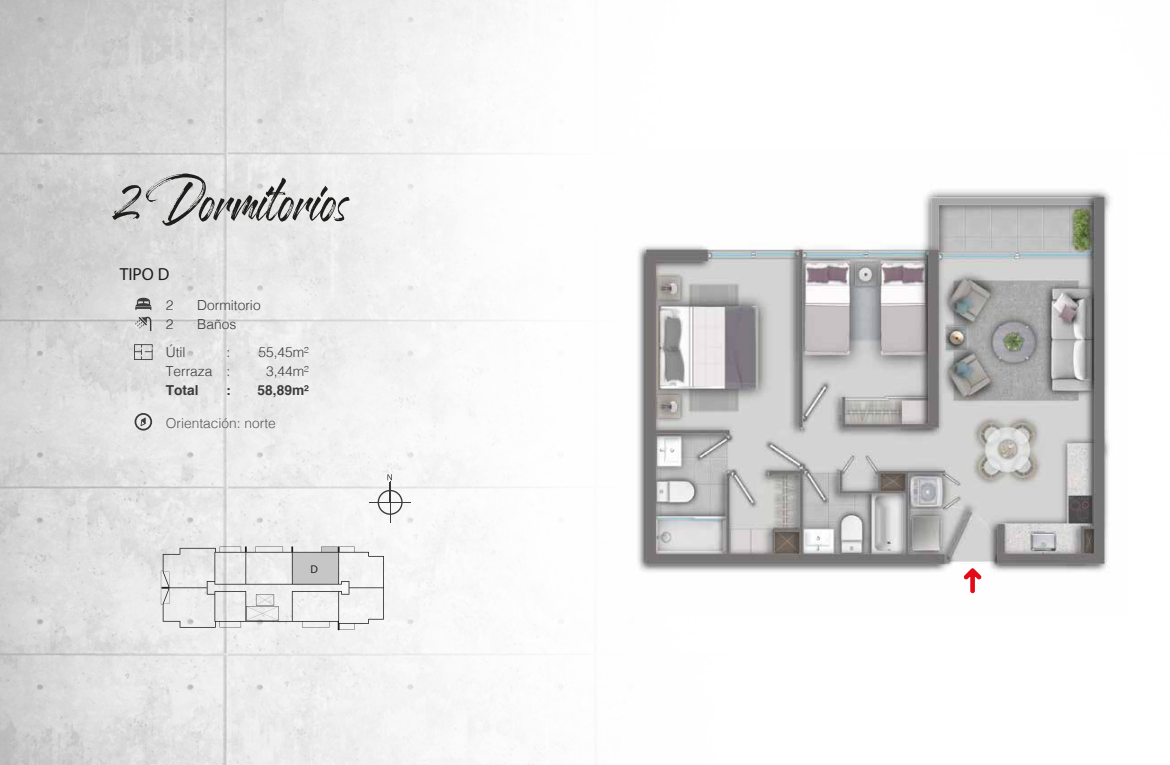
<style>
.page{position:relative;width:1170px;height:765px;background:#fff}
.page>*{position:absolute;margin:0;border:0;box-sizing:border-box;transform-origin:0 0}
.t1{font:100px "Fudelines Demo";color:#1d1d1b}
.t2{font:17.5px "Myriad Pro";color:#1d1d1b}
.t3{font:300 13.75px "Helvetica";color:#3c3c3b}
.t4{font:300 13.75px "Helvetica";color:#575756}
.t5{font:700 13.75px "Helvetica";color:#3c3c3b}
.t6{font:11.25px "Myriad Pro";color:#1d1d1b}
</style>
<div class="page">
<img style="left:0;top:0;width:563px;height:765px">
<img style="left:637px;top:190px;width:473px;height:404px">
<svg style="left:135px;top:317px;width:16px;height:14px"></svg>
<svg style="left:134px;top:344px;width:19px;height:16px"></svg>
<svg style="left:134px;top:413px;width:18px;height:18px"></svg>
<svg style="left:135px;top:298px;width:16px;height:12px"></svg>
<svg style="left:377px;top:490px;width:25px;height:25px"></svg>
<hr style="left:369px;top:502px;width:42px;height:1px;background:#3c3c3b">
<hr style="left:389px;top:482px;width:2px;height:21px;background:#3c3c3b">
<hr style="left:390px;top:482px;width:1px;height:41px;background:#3c3c3b">
<svg style="left:387px;top:474px;width:5px;height:6px"></svg>
<svg style="left:161px;top:546px;width:223px;height:84px"></svg>
<svg style="left:963px;top:568px;width:18px;height:25px"></svg>
<h1 class="t1" style="left:117px;top:127px;width:231px">2 Dormitorios</h1>
<p class="t2" style="left:120px;top:264px;width:51px">TIPO D</p>
<p class="t3" style="left:166px;top:294px;width:9px">2</p>
<p class="t3" style="left:197px;top:294px;width:65px">Dormitorio</p>
<p class="t3" style="left:166px;top:312px;width:9px">2</p>
<p class="t3" style="left:197px;top:312px;width:40px">Baños</p>
<p class="t3" style="left:166px;top:341px;width:21px">Útil</p>
<p class="t3" style="left:226px;top:341px;width:5px">:</p>
<p class="t3" style="left:258px;top:341px;width:52px">55,45m²</p>
<p class="t3" style="left:166px;top:359px;width:66px">Terraza :</p>
<p class="t3" style="left:266px;top:359px;width:44px">3,44m²</p>
<p class="t5" style="left:166px;top:379px;width:34px">Total</p>
<p class="t5" style="left:226px;top:379px;width:6px">:</p>
<p class="t5" style="left:257px;top:379px;width:53px">58,89m²</p>
<p class="t4" style="left:166px;top:411px;width:112px">Orientación: norte</p>
<p class="t6" style="left:310px;top:562px;width:9px">D</p>
</div>
